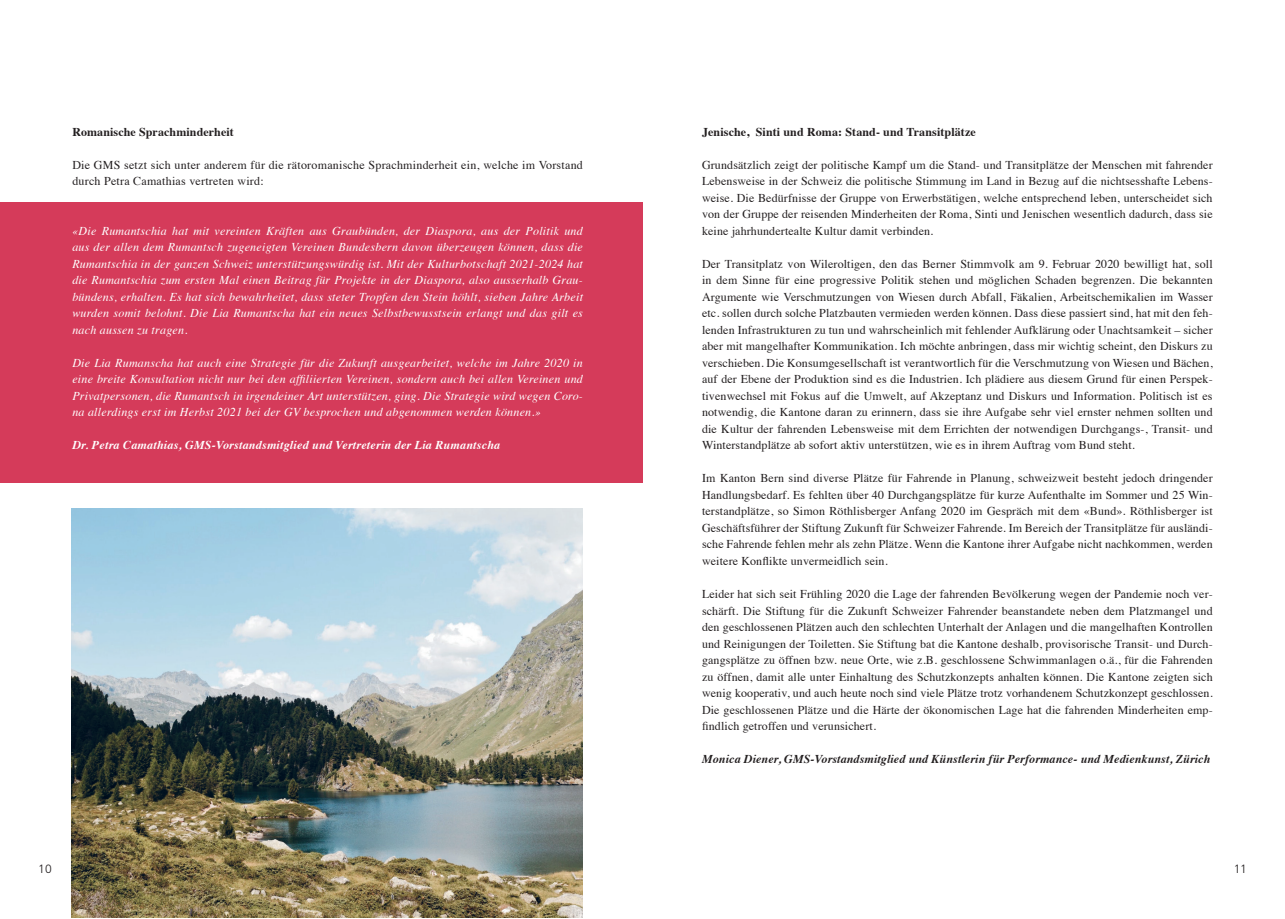
<style>
.page{position:relative;width:1285px;height:919px;background:#fff}
.page>*{position:absolute;margin:0;border:0;box-sizing:border-box;transform-origin:0 0}
.t1{font:12px/16.5px "Times";letter-spacing:.01em;color:#231f20;text-align:justify}
.t2{font:italic 12px/16.5px "Times";letter-spacing:.02em;color:#fff;text-align:justify}
.t3{font:italic 700 12px "Times";letter-spacing:.01em;color:#231f20}
.t4{font:700 12px "Times";letter-spacing:.01em;color:#231f20}
.t5{font:italic 700 12px "Times";letter-spacing:.02em;color:#fff}
.t6{font:300 12px "Frutiger";color:#231f20}
</style>
<div class="page">
<div style="left:0;top:202px;width:642px;height:281px;background:#d53b5a"></div>
<img style="left:72px;top:508px;width:510px;height:409px">
<p class="t4" style="left:72px;top:120px;width:163px">Romanische Sprachminderheit</p>
<p class="t1" style="left:72px;top:155px;width:512px">Die GMS setzt sich unter anderem für die rätoromanische Sprachminderheit ein, welche im Vorstand durch Petra Camathias vertreten wird:</p>
<p class="t2" style="left:72px;top:221px;width:512px">«Die Rumantschia hat mit vereinten Kräften aus Graubünden, der Diaspora, aus der Politik und aus der allen dem Rumantsch zugeneigten Vereinen Bundesbern davon überzeugen können, dass die Rumantschia in der ganzen Schweiz unterstützungswürdig ist. Mit der Kulturbotschaft 2021-2024 hat die Rumantschia zum ersten Mal einen Beitrag für Projekte in der Diaspora, also ausserhalb Grau&shy;bündens, erhalten. Es hat sich bewahrheitet, dass steter Tropfen den Stein höhlt, sieben Jahre Arbeit wurden somit belohnt. Die Lia Rumantscha hat ein neues Selbstbewusstsein erlangt und das gilt es nach aussen zu tragen.</p>
<p class="t2" style="left:72px;top:353px;width:512px">Die Lia Rumanscha hat auch eine Strategie für die Zukunft ausgearbeitet, welche im Jahre 2020 in eine breite Konsultation nicht nur bei den affiliierten Vereinen, sondern auch bei allen Vereinen und Privatpersonen, die Rumantsch in irgendeiner Art unterstützen, ging. Die Strategie wird wegen Coro&shy;na allerdings erst im Herbst 2021 bei der GV besprochen und abgenommen werden können.»</p>
<p class="t5" style="left:72px;top:434px;width:429px">Dr. Petra Camathias, GMS-Vorstandsmitglied und Vertreterin der Lia Rumantscha</p>
<p class="t4" style="left:702px;top:120px;width:275px">Jenische, Sinti und Roma: Stand- und Transitplätze</p>
<p class="t1" style="left:702px;top:155px;width:512px">Grundsätzlich zeigt der politische Kampf um die Stand- und Transitplätze der Menschen mit fahrender Lebensweise in der Schweiz die politische Stimmung im Land in Bezug auf die nichtsesshafte Lebens&shy;weise. Die Bedürfnisse der Gruppe von Erwerbstätigen, welche entsprechend leben, unterscheidet sich von der Gruppe der reisenden Minderheiten der Roma, Sinti und Jenischen wesentlich dadurch, dass sie keine jahrhundertealte Kultur damit verbinden.</p>
<p class="t1" style="left:702px;top:254px;width:512px">Der Transitplatz von Wileroltigen, den das Berner Stimmvolk am 9. Februar 2020 bewilligt hat, soll in dem Sinne für eine progressive Politik stehen und möglichen Schaden begrenzen. Die bekannten Argumente wie Verschmutzungen von Wiesen durch Abfall, Fäkalien, Arbeitschemikalien im Wasser etc. sollen durch solche Platzbauten vermieden werden können. Dass diese passiert sind, hat mit den feh&shy;lenden Infrastrukturen zu tun und wahrscheinlich mit fehlender Aufklärung oder Unachtsamkeit – sicher aber mit mangelhafter Kommunikation. Ich möchte anbringen, dass mir wichtig scheint, den Diskurs zu verschieben. Die Konsumgesellschaft ist verantwortlich für die Verschmutzung von Wiesen und Bächen, auf der Ebene der Produktion sind es die Industrien. Ich plädiere aus diesem Grund für einen Perspek&shy;tivenwechsel mit Fokus auf die Umwelt, auf Akzeptanz und Diskurs und Information. Politisch ist es notwendig, die Kantone daran zu erinnern, dass sie ihre Aufgabe sehr viel ernster nehmen sollten und die Kultur der fahrenden Lebensweise mit dem Errichten der notwendigen Durchgangs-, Transit- und Winterstandplätze ab sofort aktiv unterstützen, wie es in ihrem Auftrag vom Bund steht.</p>
<p class="t1" style="left:702px;top:469px;width:512px">Im Kanton Bern sind diverse Plätze für Fahrende in Planung, schweizweit besteht jedoch dringender Handlungsbedarf. Es fehlten über 40 Durchgangsplätze für kurze Aufenthalte im Sommer und 25 Win&shy;terstandplätze, so Simon Röthlisberger Anfang 2020 im Gespräch mit dem «Bund». Röthlisberger ist Geschäftsführer der Stiftung Zukunft für Schweizer Fahrende. Im Bereich der Transitplätze für ausländi&shy;sche Fahrende fehlen mehr als zehn Plätze. Wenn die Kantone ihrer Aufgabe nicht nachkommen, werden weitere Konflikte unvermeidlich sein.</p>
<p class="t1" style="left:702px;top:584px;width:512px">Leider hat sich seit Frühling 2020 die Lage der fahrenden Bevölkerung wegen der Pandemie noch ver&shy;schärft. Die Stiftung für die Zukunft Schweizer Fahrender beanstandete neben dem Platzmangel und den geschlossenen Plätzen auch den schlechten Unterhalt der Anlagen und die mangelhaften Kontrollen und Reinigungen der Toiletten. Sie Stiftung bat die Kantone deshalb, provisorische Transit- und Durch&shy;gangsplätze zu öffnen bzw. neue Orte, wie z.B. geschlossene Schwimmanlagen o.ä., für die Fahrenden zu öffnen, damit alle unter Einhaltung des Schutzkonzepts anhalten können. Die Kantone zeigten sich wenig kooperativ, und auch heute noch sind viele Plätze trotz vorhandenem Schutzkonzept geschlossen.<br>Die geschlossenen Plätze und die Härte der ökonomischen Lage hat die fahrenden Minderheiten emp&shy;findlich getroffen und verunsichert.</p>
<p class="t3" style="left:702px;top:747px;width:510px">Monica Diener, GMS-Vorstandsmitglied und Künstlerin für Performance- und Medienkunst, Zürich</p>
<p class="t6" style="left:38px;top:862px;width:15px">10</p>
<p class="t6" style="left:1233px;top:862px;width:14px">11</p>
</div>
